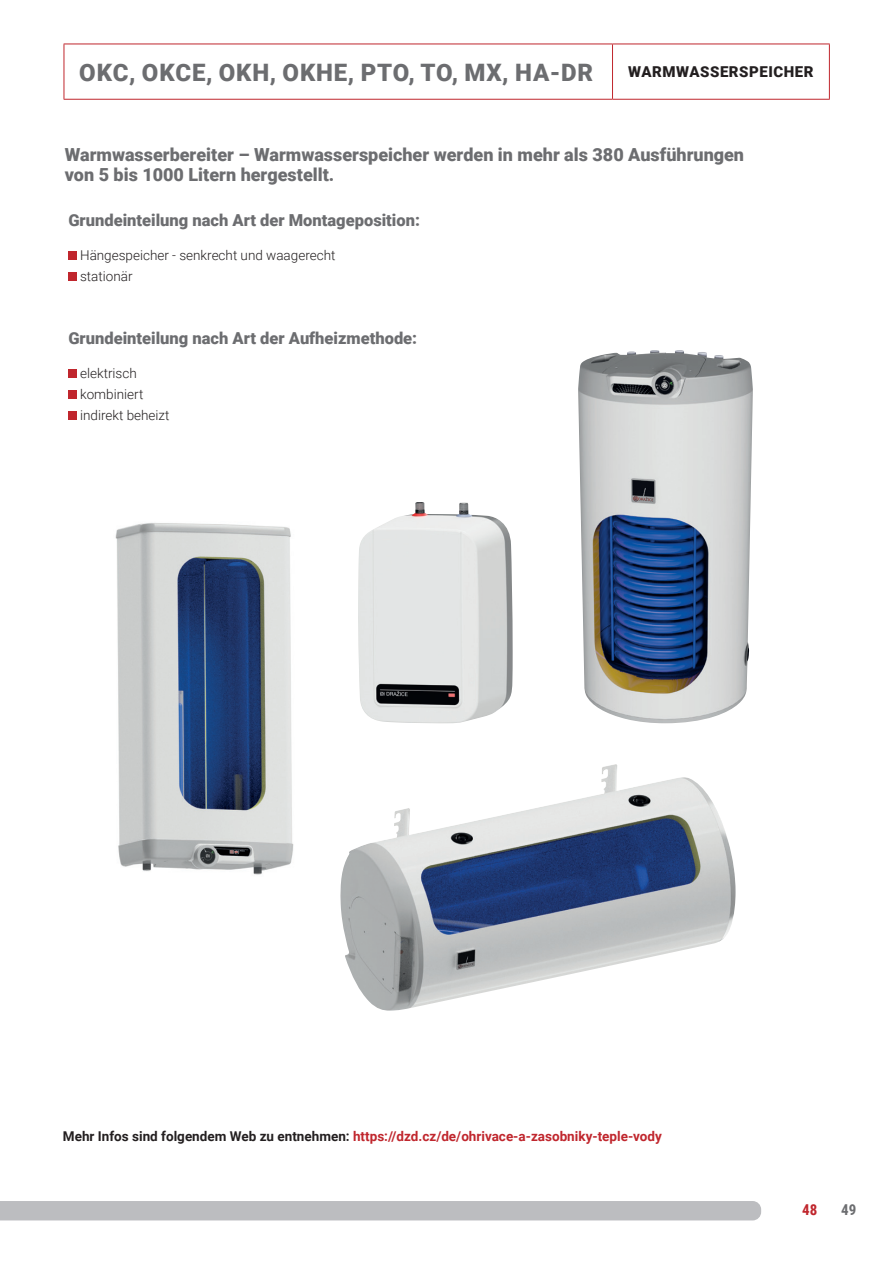
<style>
.page{position:relative;width:893px;height:1263px;background:#fff}
.page>*{position:absolute;margin:0;border:0;box-sizing:border-box;transform-origin:0 0}
.t1{font:900 24px "Roboto";letter-spacing:.035em;color:#6c6d70}
.t2{font:900 18px/19.5px "Roboto";color:#6c6d70}
.t3{font:900 16.5px "Roboto";color:#6c6d70}
.t4{font:900 15px "Roboto";letter-spacing:.035em;color:#231f20}
.t5{font:700 15px "Roboto Condensed";color:#c0262d}
.t6{font:700 15px "Roboto Condensed";color:#6c6d70}
.t7{font:700 13.5px "Roboto";color:#c0262d}
.t8{font:300 13.5px/21px "Roboto";color:#231f20}
.s1{color:#231f20}
</style>
<div class="page">
<div style="left:0;top:1201px;width:761px;height:19px;background:#bcbdc0"></div>
<img style="left:578px;top:350px;width:175px;height:373px">
<img style="left:115px;top:523px;width:179px;height:352px">
<img style="left:358px;top:502px;width:155px;height:221px">
<img style="left:340px;top:764px;width:396px;height:246px">
<div style="left:68px;top:251px;width:9px;height:9px;background:#c0262d"></div>
<div style="left:68px;top:272px;width:9px;height:9px;background:#c0262d"></div>
<div style="left:68px;top:369px;width:9px;height:9px;background:#c0262d"></div>
<div style="left:68px;top:390px;width:9px;height:9px;background:#c0262d"></div>
<div style="left:68px;top:411px;width:9px;height:9px;background:#c0262d"></div>
<hr style="left:64px;top:44px;width:548px;height:1px;background:#c0262d">
<hr style="left:64px;top:44px;width:1px;height:55px;background:#c0262d">
<hr style="left:612px;top:44px;width:218px;height:1px;background:#c0262d">
<hr style="left:612px;top:44px;width:1px;height:55px;background:#c0262d">
<hr style="left:829px;top:44px;width:1px;height:55px;background:#c0262d">
<hr style="left:64px;top:99px;width:548px;height:1px;background:#c0262d">
<hr style="left:612px;top:99px;width:218px;height:1px;background:#c0262d">
<h1 class="t1" style="left:79px;top:55px;width:515px">OKC, OKCE, OKH, OKHE, PTO, TO, MX, HA-DR</h1>
<p class="t4" style="left:628px;top:61px;width:187px">WARMWASSERSPEICHER</p>
<p class="t2" style="left:65px;top:144px;width:681px">Warmwasserbereiter – Warmwasserspeicher werden in mehr als 380 Ausführungen von 5 bis 1000 Litern hergestellt.</p>
<p class="t3" style="left:68px;top:209px;width:353px">Grundeinteilung nach Art der Montageposition:</p>
<p class="t8" style="left:80px;top:244px;width:257px">Hängespeicher - senkrecht und waagerecht stationär</p>
<p class="t3" style="left:68px;top:326px;width:350px">Grundeinteilung nach Art der Aufheizmethode:</p>
<p class="t8" style="left:80px;top:362px;width:91px">elektrisch kombiniert indirekt beheizt</p>
<p class="t7" style="left:63px;top:1127px;width:600px"><span class="s1">Mehr Infos sind folgendem Web zu entnehmen:</span> https://dzd.cz/de/ohrivace-a-zasobniky-teple-vody</p>
<p class="t5" style="left:802px;top:1199px;width:17px">48</p>
<p class="t6" style="left:841px;top:1199px;width:17px">49</p>
</div>
